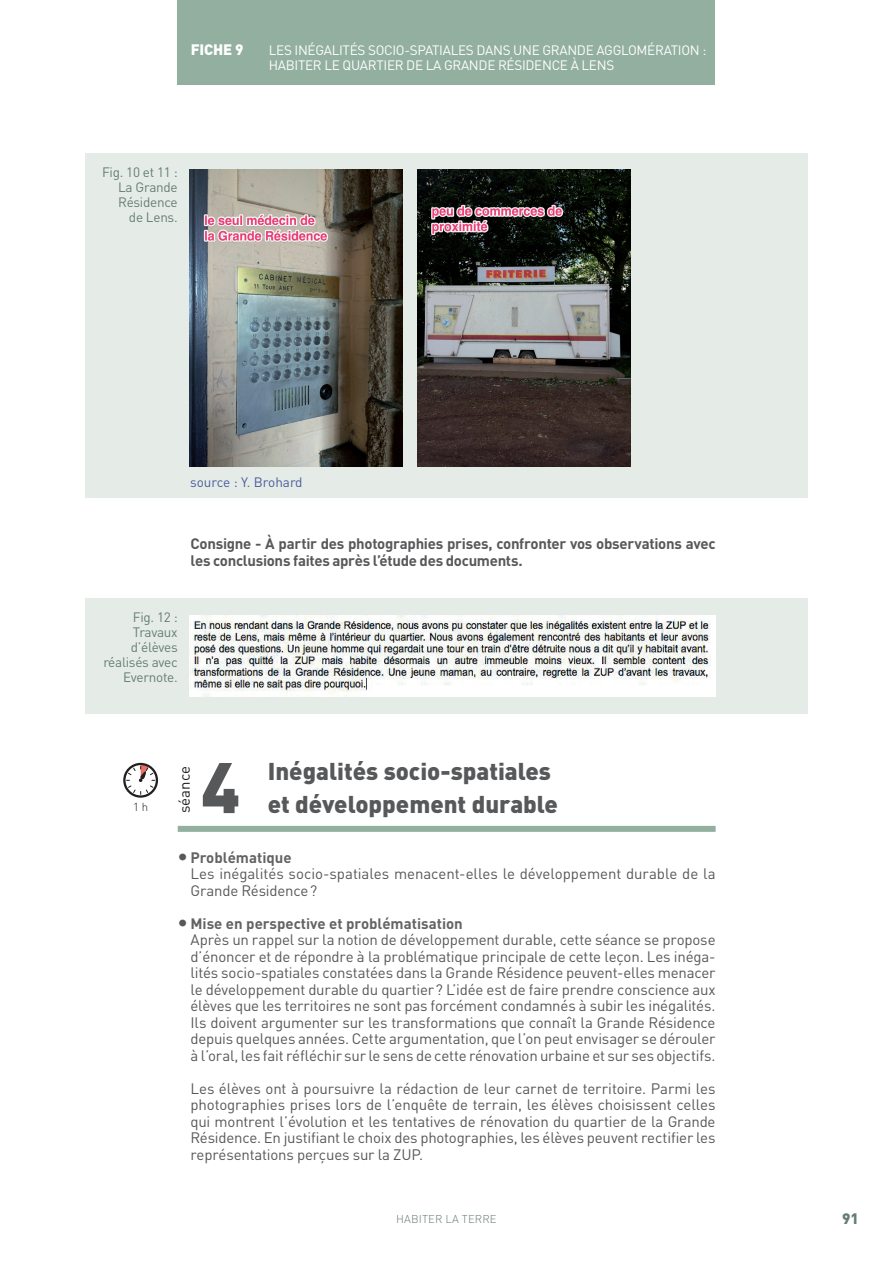
<style>
.page{position:relative;width:893px;height:1263px;background:#fff}
.page>*{position:absolute;margin:0;border:0;box-sizing:border-box;transform-origin:0 0}
.t1{font:900 70.35px "DIN";color:#57585a}
.t2{font:900 24px/33px "DIN";color:#57585a}
.t3{font:15px/16.5px "DIN";letter-spacing:-.015em;color:#57585a}
.t4{font:700 15px/16.5px "DIN";letter-spacing:-.02em;color:#57585a}
.t5{font:15px "DIN";color:#231f20}
.t6{font:900 15px "DIN";letter-spacing:-.01em;color:#fff}
.t7{font:900 15px "DIN";color:#667d72}
.t8{font:13.5px/15px "DIN";letter-spacing:-.02em;color:#fff}
.t9{font:13.5px/15px "DIN";letter-spacing:-.02em;color:#667d72;text-align:right}
.t10{font:13.5px "DIN";color:#4d5a9e}
.t11{font:300 11.55px "DIN";color:#231f20}
.t12{font:300 11.25px "DIN";letter-spacing:.01em;color:#667d72}
.s1{font-weight:900;font-size:21px}
.s2{font-weight:700;color:#636366}
</style>
<div class="page">
<div style="left:178px;top:0;width:537px;height:84px;background:#92af9f"></div>
<div style="left:178px;top:826px;width:538px;height:6px;background:#92af9f"></div>
<div style="left:85px;top:153px;width:723px;height:345px;background:#e5ece7"></div>
<img style="left:190px;top:170px;width:213px;height:296px">
<img style="left:417px;top:170px;width:213px;height:296px">
<div style="left:85px;top:598px;width:723px;height:116px;background:#e5ece7"></div>
<img style="left:190px;top:615px;width:526px;height:81px">
<svg style="left:124px;top:764px;width:33px;height:32px"></svg>
<div style="left:123px;top:763px;width:35px;height:35px;border:2px solid #231f20;border-radius:50%"></div>
<svg style="left:127px;top:764px;width:28px;height:30px"></svg>
<p class="t6" style="left:191px;top:39px;width:54px">FICHE 9</p>
<p class="t8" style="left:269px;top:42px;width:439px">LES INÉGALITÉS SOCIO-SPATIALES DANS UNE GRANDE AGGLOMÉRATION :<br>HABITER LE QUARTIER DE LA GRANDE RÉSIDENCE À LENS</p>
<p class="t9" style="left:102px;top:164px;width:77px">Fig. 10 et 11 :<br>La Grande<br>Résidence de Lens.</p>
<p class="t10" style="left:190px;top:474px;width:114px">source : Y. Brohard</p>
<p class="t4" style="left:190px;top:535px;width:527px">Consigne - À partir des photographies prises, confronter vos observations avec les conclusions faites après l’étude des documents.</p>
<p class="t9" style="left:103px;top:610px;width:76px">Fig. 12 :<br>Travaux d’élèves réalisés avec<br>Evernote.</p>
<p class="t11" style="left:133px;top:799px;width:17px">1 h</p>
<p class="t5" style="left:175px;top:813px;width:48px;rotate:-90deg">séance</p>
<h1 class="t1" style="left:201px;top:740px;width:41px">4</h1>
<h2 class="t2" style="left:268px;top:754px;width:292px">Inégalités socio-spatiales et développement durable</h2>
<p class="t3" style="left:190px;top:849px;width:527px;text-indent:-13px"><span class="s1">•</span> <span class="s2">Problématique<br></span>Les inégalités socio-spatiales menacent-elles le développement durable de la<br>Grande Résidence?</p>
<p class="t3" style="left:190px;top:915px;width:527px;text-indent:-13px"><span class="s1">•</span> <span class="s2">Mise en perspective et problématisation<br></span>Après un rappel sur la notion de développement durable, cette séance se propose d’énoncer et de répondre à la problématique principale de cette leçon. Les inéga&shy;lités socio-spatiales constatées dans la Grande Résidence peuvent-elles menacer le développement durable du quartier? L’idée est de faire prendre conscience aux élèves que les territoires ne sont pas forcément condamnés à subir les inégalités.<br>Ils doivent argumenter sur les transformations que connaît la Grande Résidence depuis quelques années. Cette argumentation, que l’on peut envisager se dérouler à l’oral, les fait réfléchir sur le sens de cette rénovation urbaine et sur ses objectifs.</p>
<p class="t3" style="left:190px;top:1080px;width:527px;text-align:justify">Les élèves ont à poursuivre la rédaction de leur carnet de territoire. Parmi les photographies prises lors de l’enquête de terrain, les élèves choisissent celles qui montrent l’évolution et les tentatives de rénovation du quartier de la Grande Résidence. En justifiant le choix des photographies, les élèves peuvent rectifier les représentations perçues sur la ZUP.</p>
<p class="t12" style="left:396px;top:1212px;width:102px">HABITER LA TERRE</p>
<p class="t7" style="left:842px;top:1208px;width:18px">91</p>
</div>
